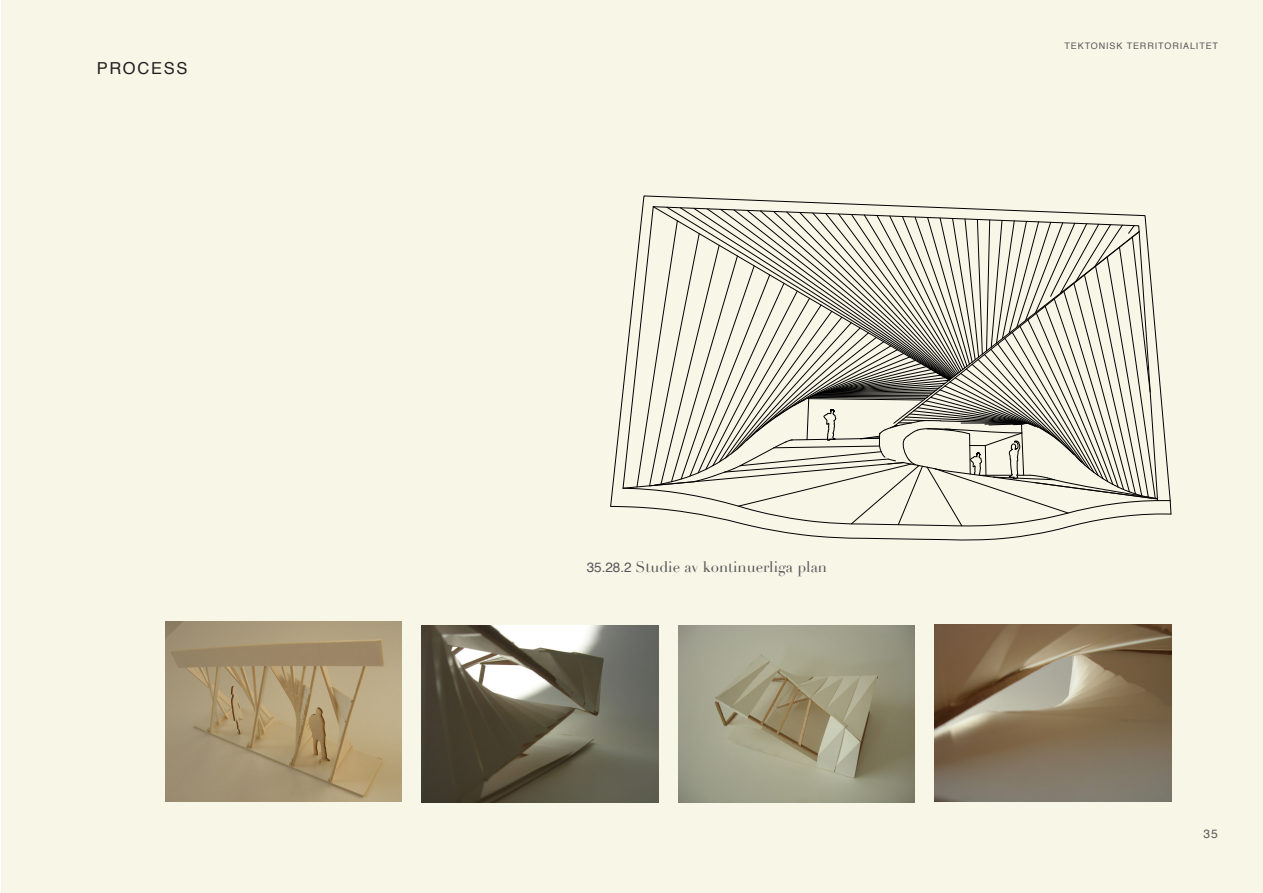
<style>
.page{position:relative;width:1263px;height:893px;background:#fff}
.page>*{position:absolute;margin:0;border:0;box-sizing:border-box;transform-origin:0 0}
.t1{font:16.5px "Helvetica";letter-spacing:.1em;color:#231f20}
.t2{font:15px "Didot";color:#57585a}
.t3{font:12px "Helvetica";color:#57585a}
.t4{font:9px "Helvetica";color:#57585a}
.s1{font-family:"Helvetica";font-size:13.5px}
</style>
<div class="page">
<div style="left:1px;top:0;width:1262px;height:893px;background:#f8f6e7"></div>
<svg style="left:610px;top:195px;width:459px;height:345px"></svg>
<svg style="left:622px;top:206px;width:549px;height:321px"></svg>
<img style="left:934px;top:624px;width:237px;height:178px">
<img style="left:421px;top:625px;width:237px;height:178px">
<img style="left:678px;top:625px;width:237px;height:178px">
<img style="left:165px;top:621px;width:237px;height:181px">
<p class="t1" style="left:97px;top:56px;width:79px">PROCESS</p>
<p class="t2" style="left:587px;top:558px;width:242px"><span class="s1">35.28.2</span> Studie av kontinuerliga plan</p>
<p class="t4" style="left:1064px;top:39px;width:14px">TEKTONI</p>
<p class="t4" style="left:1109px;top:39px;width:25px">SK TERRITORIALITET</p>
<p class="t3" style="left:1203px;top:825px;width:16px">35</p>
</div>
